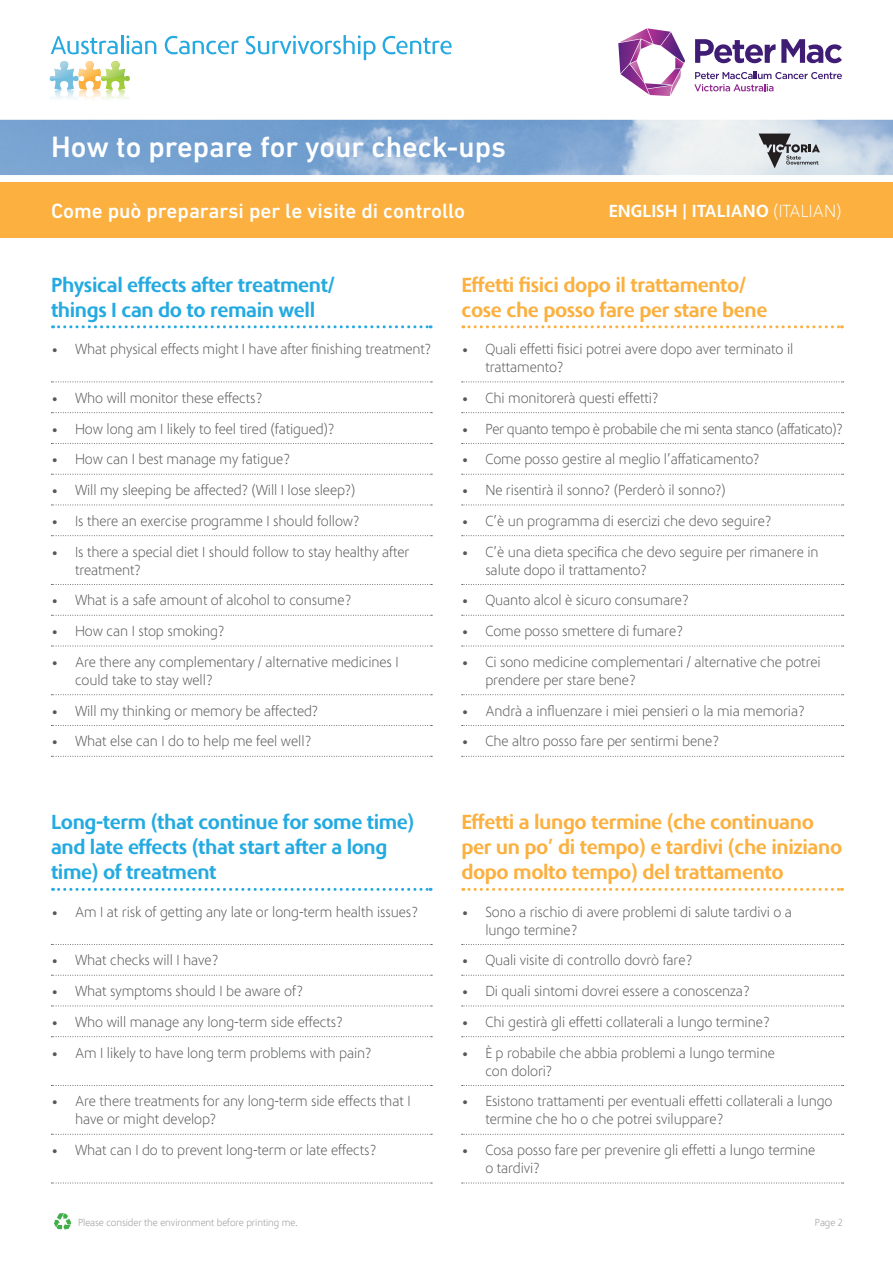
<style>
.page{position:relative;width:893px;height:1263px;background:#fff}
.page>*{position:absolute;margin:0;border:0;box-sizing:border-box;transform-origin:0 0}
.t1{font:500 30px "DIN Next LT Pro";color:#fff}
.Sub_Head_1{font:700 21px/25.2px "Phoenica STD";letter-spacing:-.02em;color:#fbb03f}
.Sub_Head_1-2{font:700 21px/25.2px "Phoenica STD";letter-spacing:-.02em;color:#24aae1}
.t2{font:500 21px "DIN Next LT Pro";color:#fff}
.t3{font:700 18px "Phoenica STD";color:#fff}
.t4{font:300 15px/18px "Phoenica STD";letter-spacing:-.02em;color:#57585a}
.t5{font:300 15px "Phoenica STD";letter-spacing:-.04em;color:#57585a}
.t6{font:300 10.5px "Phoenica STD";letter-spacing:-.02em;color:#939598}
.s1{font-weight:300}
</style>
<div class="page">
<img style="left:0;top:120px;width:893px;height:55px">
<svg style="left:54px;top:1213px;width:17px;height:17px"></svg>
<svg style="left:758px;top:134px;width:62px;height:34px;background:#a0a4a8"></svg>
<svg style="left:51px;top:35px;width:105px;height:19px"></svg>
<svg style="left:165px;top:36px;width:74px;height:18px"></svg>
<svg style="left:246px;top:35px;width:130px;height:25px"></svg>
<svg style="left:383px;top:36px;width:69px;height:18px"></svg>
<svg style="left:49px;top:61px;width:81px;height:29px"></svg>
<svg style="left:50px;top:90px;width:29px;height:8px"></svg>
<svg style="left:79px;top:90px;width:22px;height:9px"></svg>
<svg style="left:101px;top:90px;width:29px;height:9px"></svg>
<svg style="left:695px;top:39px;width:147px;height:24px"></svg>
<svg style="left:694px;top:72px;width:148px;height:19px"></svg>
<svg style="left:618px;top:28px;width:67px;height:68px"></svg>
<div style="left:0;top:183px;width:893px;height:55px;background:#fbb03f"></div>
<svg style="left:53px;top:325px;width:378px;height:3px"></svg>
<svg style="left:51px;top:382px;width:381px;height:1px"></svg>
<svg style="left:51px;top:412px;width:381px;height:1px"></svg>
<svg style="left:51px;top:443px;width:381px;height:1px"></svg>
<svg style="left:51px;top:474px;width:381px;height:1px"></svg>
<svg style="left:51px;top:505px;width:381px;height:1px"></svg>
<svg style="left:51px;top:535px;width:381px;height:1px"></svg>
<svg style="left:51px;top:584px;width:381px;height:1px"></svg>
<svg style="left:51px;top:615px;width:381px;height:1px"></svg>
<svg style="left:51px;top:646px;width:381px;height:1px"></svg>
<svg style="left:51px;top:694px;width:381px;height:1px"></svg>
<svg style="left:51px;top:725px;width:381px;height:1px"></svg>
<svg style="left:51px;top:756px;width:381px;height:1px"></svg>
<svg style="left:53px;top:888px;width:378px;height:3px"></svg>
<svg style="left:51px;top:944px;width:381px;height:1px"></svg>
<svg style="left:51px;top:975px;width:381px;height:1px"></svg>
<svg style="left:51px;top:1005px;width:381px;height:1px"></svg>
<svg style="left:51px;top:1036px;width:381px;height:1px"></svg>
<svg style="left:51px;top:1085px;width:381px;height:1px"></svg>
<svg style="left:51px;top:1134px;width:381px;height:1px"></svg>
<svg style="left:51px;top:1182px;width:381px;height:1px"></svg>
<svg style="left:463px;top:325px;width:379px;height:3px"></svg>
<svg style="left:462px;top:382px;width:382px;height:1px"></svg>
<svg style="left:462px;top:412px;width:382px;height:1px"></svg>
<svg style="left:462px;top:443px;width:382px;height:1px"></svg>
<svg style="left:462px;top:474px;width:382px;height:1px"></svg>
<svg style="left:462px;top:505px;width:382px;height:1px"></svg>
<svg style="left:462px;top:535px;width:382px;height:1px"></svg>
<svg style="left:462px;top:584px;width:382px;height:1px"></svg>
<svg style="left:462px;top:615px;width:382px;height:1px"></svg>
<svg style="left:462px;top:646px;width:382px;height:1px"></svg>
<svg style="left:462px;top:694px;width:382px;height:1px"></svg>
<svg style="left:462px;top:725px;width:382px;height:1px"></svg>
<svg style="left:462px;top:756px;width:382px;height:1px"></svg>
<svg style="left:463px;top:888px;width:379px;height:3px"></svg>
<svg style="left:462px;top:944px;width:382px;height:1px"></svg>
<svg style="left:462px;top:975px;width:382px;height:1px"></svg>
<svg style="left:462px;top:1005px;width:382px;height:1px"></svg>
<svg style="left:462px;top:1036px;width:382px;height:1px"></svg>
<svg style="left:462px;top:1085px;width:382px;height:1px"></svg>
<svg style="left:462px;top:1134px;width:382px;height:1px"></svg>
<svg style="left:462px;top:1182px;width:382px;height:1px"></svg>
<h1 class="t1" style="left:51px;top:129px;width:456px">How to prepare for your check-ups</h1>
<h2 class="t2" style="left:51px;top:199px;width:416px">Come può prepararsi per le visite di controllo</h2>
<p class="t3" style="left:609px;top:201px;width:234px">ENGLISH | ITALIANO <span class="s1">(ITALIAN)</span></p>
<p class="Sub_Head_1-2" style="left:51px;top:273px;width:285px">Physical effects after treatment/ things I can do to remain well</p>
<p class="t4" style="left:51px;top:340px;width:382px">• What physical effects might I have after finishing treatment?</p>
<p class="t4" style="left:51px;top:389px;width:213px">• Who will monitor these effects?</p>
<p class="t4" style="left:51px;top:420px;width:285px">• How long am I likely to feel tired (fatigued)?</p>
<p class="t4" style="left:51px;top:451px;width:241px">• How can I best manage my fatigue?</p>
<p class="t4" style="left:51px;top:481px;width:306px">• Will my sleeping be affected? (Will I lose sleep?)</p>
<p class="t4" style="left:51px;top:512px;width:310px">• Is there an exercise programme I should follow?</p>
<p class="t4" style="left:75px;top:543px;width:336px;text-indent:-24px">• Is there a special diet I should follow to stay healthy after treatment?</p>
<p class="t4" style="left:51px;top:592px;width:302px">• What is a safe amount of alcohol to consume?</p>
<p class="t4" style="left:51px;top:622px;width:175px">• How can I stop smoking?</p>
<p class="t4" style="left:75px;top:653px;width:325px;text-indent:-24px">• Are there any complementary / alternative medicines I could take to stay well?</p>
<p class="t4" style="left:51px;top:702px;width:269px">• Will my thinking or memory be affected?</p>
<p class="t4" style="left:51px;top:733px;width:262px">• What else can I do to help me feel well?</p>
<p class="Sub_Head_1-2" style="left:51px;top:810px;width:365px">Long-term (that continue for some time) and late effects (that start after a long time) of treatment</p>
<p class="t4" style="left:51px;top:903px;width:369px">• Am I at risk of getting any late or long-term health issues?</p>
<p class="t4" style="left:51px;top:952px;width:169px">• What checks will I have?</p>
<p class="t4" style="left:51px;top:982px;width:254px">• What symptoms should I be aware of?</p>
<p class="t4" style="left:51px;top:1013px;width:294px">• Who will manage any long-term side effects?</p>
<p class="t4" style="left:51px;top:1044px;width:322px">• Am I likely to have long term problems with pain?</p>
<p class="t4" style="left:75px;top:1093px;width:337px;text-indent:-24px">• Are there treatments for any long-term side effects that I have or might develop?</p>
<p class="t4" style="left:51px;top:1141px;width:327px">• What can I do to prevent long-term or late effects?</p>
<p class="Sub_Head_1" style="left:461px;top:273px;width:308px">Effetti fisici dopo il trattamento/ cose che posso fare per stare bene</p>
<p class="t4" style="left:485px;top:340px;width:310px;text-indent:-24px">• Quali effetti fisici potrei avere dopo aver terminato il trattamento?</p>
<p class="t4" style="left:461px;top:389px;width:199px">• Chi monitorerà questi effetti?</p>
<p class="t5" style="left:461px;top:421px;width:383px">• Per quanto tempo è probabile che mi senta stanco (affaticato)?</p>
<p class="t4" style="left:461px;top:451px;width:300px">• Come posso gestire al meglio l’affaticamento?</p>
<p class="t4" style="left:461px;top:481px;width:266px">• Ne risentirà il sonno? (Perderò il sonno?)</p>
<p class="t4" style="left:461px;top:512px;width:312px">• C’è un programma di esercizi che devo seguire?</p>
<p class="t4" style="left:485px;top:543px;width:335px;text-indent:-24px">• C’è una dieta specifica che devo seguire per rimanere in salute dopo il trattamento?</p>
<p class="t4" style="left:461px;top:592px;width:229px">• Quanto alcol è sicuro consumare?</p>
<p class="t4" style="left:461px;top:622px;width:223px">• Come posso smettere di fumare?</p>
<p class="t4" style="left:485px;top:653px;width:337px;text-indent:-24px">• Ci sono medicine complementari / alternative che potrei prendere per stare bene?</p>
<p class="t4" style="left:461px;top:702px;width:345px">• Andrà a influenzare i miei pensieri o la mia memoria?</p>
<p class="t4" style="left:461px;top:733px;width:259px">• Che altro posso fare per sentirmi bene?</p>
<p class="Sub_Head_1" style="left:461px;top:810px;width:382px">Effetti a lungo termine (che continuano per un po’ di tempo) e tardivi (che iniziano dopo molto tempo) del trattamento</p>
<p class="t4" style="left:485px;top:903px;width:308px;text-indent:-24px">• Sono a rischio di avere problemi di salute tardivi o a lungo termine?</p>
<p class="t4" style="left:461px;top:952px;width:233px">• Quali visite di controllo dovrò fare?</p>
<p class="t4" style="left:461px;top:982px;width:290px">• Di quali sintomi dovrei essere a conoscenza?</p>
<p class="t4" style="left:461px;top:1013px;width:310px">• Chi gestirà gli effetti collaterali a lungo termine?</p>
<p class="t4" style="left:485px;top:1044px;width:291px;text-indent:-24px">• È p robabile che abbia problemi a lungo termine con dolori?</p>
<p class="t4" style="left:485px;top:1093px;width:349px;text-indent:-24px">• Esistono trattamenti per eventuali effetti collaterali a lungo termine che ho o che potrei sviluppare?</p>
<p class="t4" style="left:485px;top:1141px;width:332px;text-indent:-24px">• Cosa posso fare per prevenire gli effetti a lungo termine o tardivi?</p>
<p class="t6" style="left:78px;top:1217px;width:222px">Please consider the environment before printing me.</p>
<p class="t6" style="left:815px;top:1217px;width:30px">Page 2</p>
</div>
